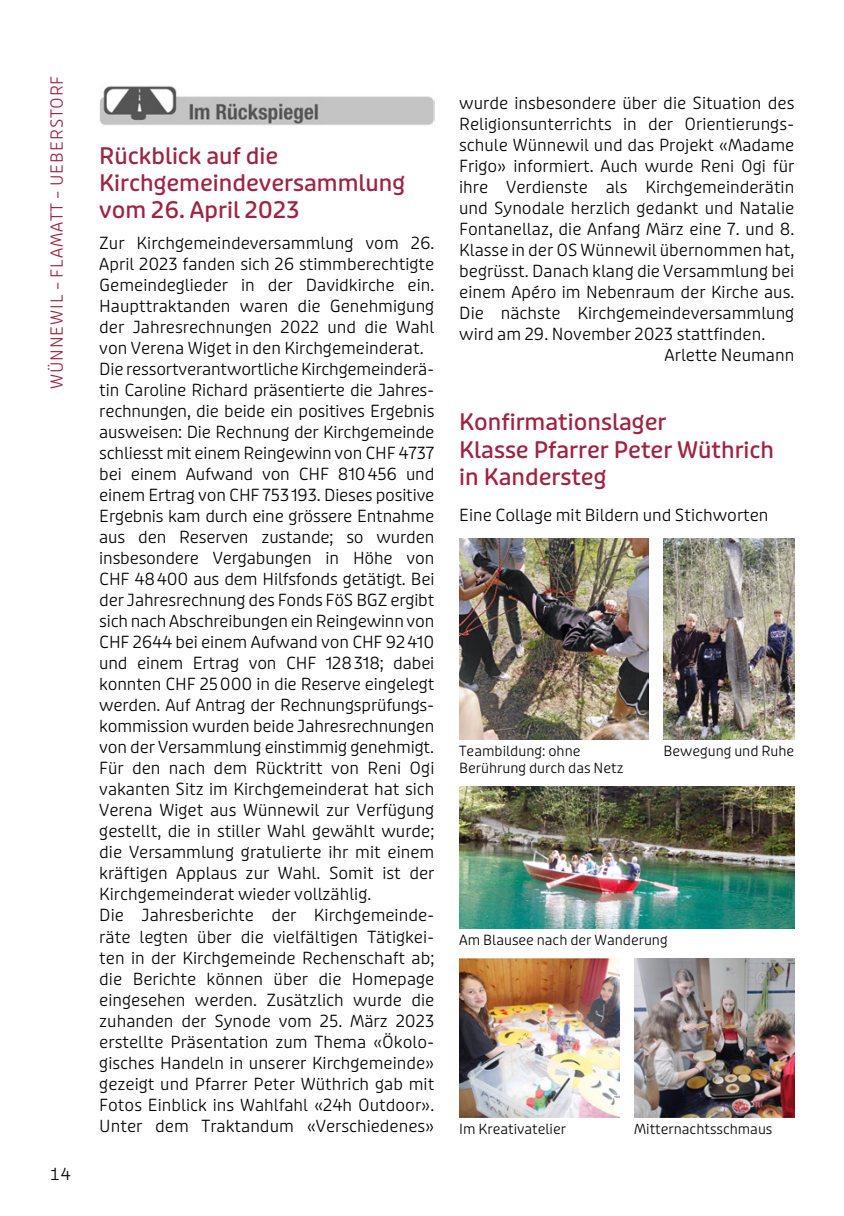
<style>
.page{position:relative;width:844px;height:1216px;background:#fff}
.page>*{position:absolute;margin:0;border:0;box-sizing:border-box;transform-origin:0 0}
.t1{font:22.75px/27.3px "Puffin Display Soft Medm";color:#a02242}
.t2{font:300 16.62px/21px "Puffin Display Soft";color:#000}
.t3{font:300 16.62px "Puffin Display Soft";letter-spacing:.06em;color:#a02242}
.t4{font:300 14px/17.5px "Puffin Display Soft";color:#000}
</style>
<div class="page">
<img style="left:99px;top:86px;width:335px;height:39px">
<img style="left:459px;top:958px;width:160px;height:159px">
<img style="left:459px;top:538px;width:189px;height:201px">
<img style="left:459px;top:786px;width:335px;height:142px">
<img style="left:634px;top:958px;width:160px;height:159px">
<img style="left:663px;top:538px;width:131px;height:201px">
<p class="t3" style="left:47px;top:389px;width:315px;rotate:-90deg">WÜNNEWIL – FLAMATT – UEBERSTORF</p>
<p class="t2" style="left:50px;top:1163px;width:23px">14</p>
<h1 class="t1" style="left:99px;top:142px;width:307px">Rückblick auf die<br>Kirchgemeindeversammlung vom 26. April 2023</h1>
<p class="t2" style="left:99px;top:233px;width:336px">Zur Kirchgemeindeversammlung vom 26.<br>April 2023 fanden sich 26 stimmberechtigte Gemeindeglieder in der Davidkirche ein.<br>Haupttraktanden waren die Genehmigung der Jahresrechnungen 2022 und die Wahl von Verena Wiget in den Kirchgemeinderat.<br>Die ressortverantwortliche Kirchgemeinderä&shy;tin Caroline Richard präsentierte die Jahres&shy;rechnungen, die beide ein positives Ergebnis ausweisen: Die Rechnung der Kirchgemeinde schliesst mit einem Reingewinn von CHF 4737 bei einem Aufwand von CHF 810456 und einem Ertrag von CHF 753193. Dieses positive Ergebnis kam durch eine grössere Entnahme aus den Reserven zustande; so wurden insbesondere Vergabungen in Höhe von CHF 48400 aus dem Hilfsfonds getätigt. Bei der Jahresrechnung des Fonds FöS BGZ ergibt sich nach Abschreibungen ein Reingewinn von CHF 2644 bei einem Aufwand von CHF 92410 und einem Ertrag von CHF 128318; dabei konnten CHF 25000 in die Reserve eingelegt werden. Auf Antrag der Rechnungsprüfungs&shy;kommission wurden beide Jahresrechnungen von der Versammlung einstimmig genehmigt.<br>Für den nach dem Rücktritt von Reni Ogi vakanten Sitz im Kirchgemeinderat hat sich Verena Wiget aus Wünnewil zur Verfügung gestellt, die in stiller Wahl gewählt wurde; die Versammlung gratulierte ihr mit einem kräftigen Applaus zur Wahl. Somit ist der Kirchgemeinderat wieder vollzählig.<br>Die Jahresberichte der Kirchgemeinde&shy;räte legten über die vielfältigen Tätigkei&shy;ten in der Kirchgemeinde Rechenschaft ab; die Berichte können über die Homepage eingesehen werden. Zusätzlich wurde die zuhanden der Synode vom 25. März 2023 erstellte Präsentation zum Thema «Ökolo&shy;gisches Handeln in unserer Kirchgemeinde» gezeigt und Pfarrer Peter Wüthrich gab mit Fotos Einblick ins Wahlfahl «24h Outdoor».<br>Unter dem Traktandum «Verschiedenes»</p>
<p class="t2" style="left:459px;top:93px;width:336px">wurde insbesondere über die Situation des</p>
<p class="t2" style="left:459px;top:114px;width:336px">Religionsunterrichts in der Orientierungs-</p>
<p class="t2" style="left:459px;top:135px;width:336px">schule Wünnewil und das Projekt «Madame</p>
<p class="t2" style="left:459px;top:156px;width:336px">Frigo» informiert. Auch wurde Reni Ogi für</p>
<p class="t2" style="left:459px;top:177px;width:336px">ihre Verdienste als Kirchgemeinderätin</p>
<p class="t2" style="left:459px;top:198px;width:336px">und Synodale herzlich gedankt und Natalie</p>
<p class="t2" style="left:459px;top:219px;width:336px">Fontanellaz, die Anfang März eine 7. und 8.</p>
<p class="t2" style="left:459px;top:240px;width:336px">Klasse in der OS Wünnewil übernommen hat,</p>
<p class="t2" style="left:459px;top:261px;width:336px">begrüsst. Danach klang die Versammlung bei</p>
<p class="t2" style="left:459px;top:282px;width:336px">einem Apéro im Nebenraum der Kirche aus.</p>
<p class="t2" style="left:459px;top:303px;width:336px">Die nächste Kirchgemeindeversammlung</p>
<p class="t2" style="left:459px;top:324px;width:307px">wird am 29. November 2023 stattfinden.</p>
<p class="t2" style="left:664px;top:345px;width:131px">Arlette Neumann</p>
<h1 class="t1" style="left:459px;top:409px;width:316px">Konfirmationslager<br>Klasse Pfarrer Peter Wüthrich in Kandersteg</h1>
<p class="t2" style="left:459px;top:505px;width:311px">Eine Collage mit Bildern und Stichworten</p>
<p class="t4" style="left:459px;top:742px;width:166px">Teambildung: ohne<br>Berührung durch das Netz</p>
<p class="t4" style="left:663px;top:742px;width:132px">Bewegung und Ruhe</p>
<p class="t4" style="left:459px;top:931px;width:210px">Am Blausee nach der Wanderung</p>
<p class="t4" style="left:459px;top:1120px;width:108px">Im Kreativatelier</p>
<p class="t4" style="left:634px;top:1120px;width:140px">Mitternachtsschmaus</p>
</div>
